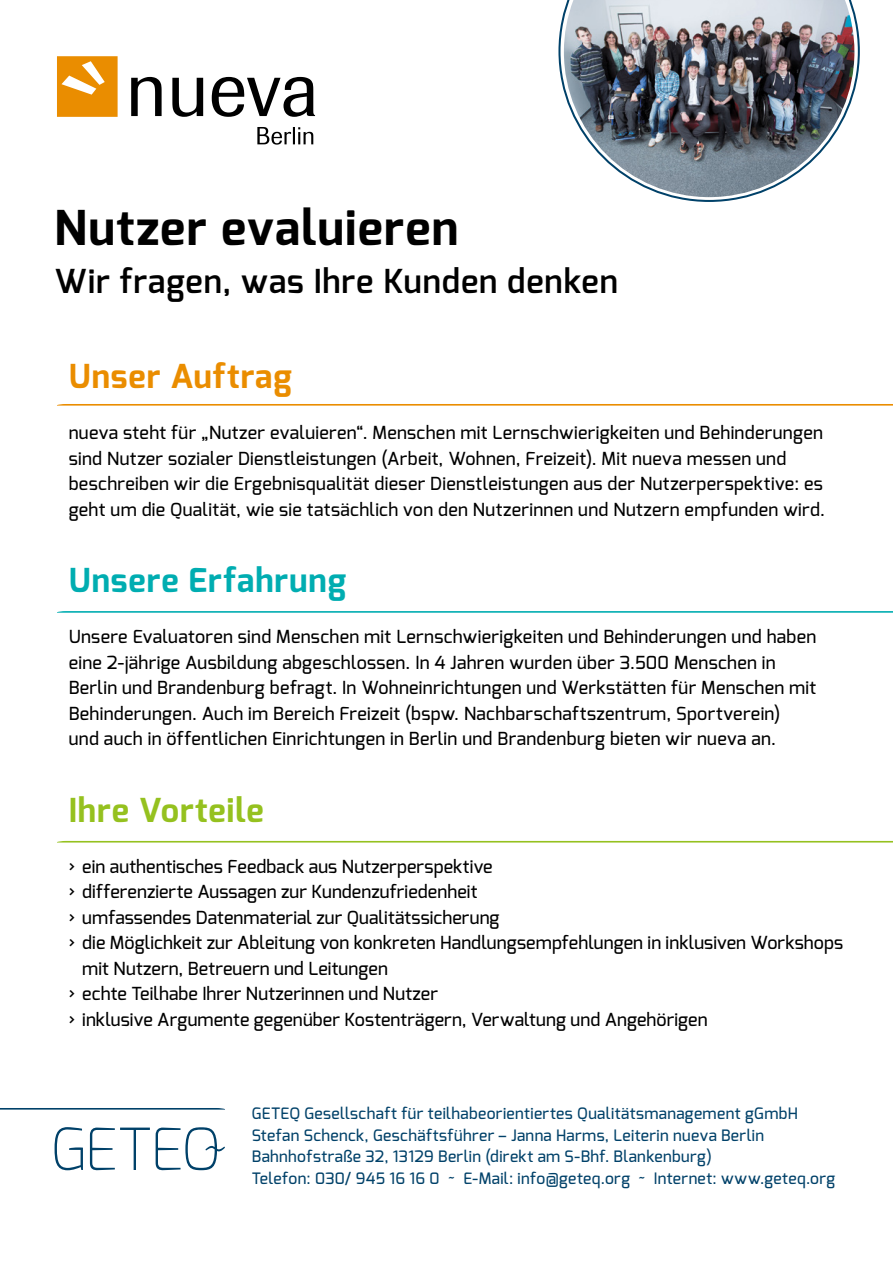
<style>
.page{position:relative;width:893px;height:1263px;background:#fff}
.page>*{position:absolute;margin:0;border:0;box-sizing:border-box;transform-origin:0 0}
.t1{font:700 48px "Exo";letter-spacing:.025em;color:#000}
.t2{font:600 33px "Exo";letter-spacing:.025em;color:#000}
.t3{font:700 33px "Exo";letter-spacing:.03em;color:#00adb1}
.t4{font:700 33px "Exo";letter-spacing:.03em;color:#ea8d00}
.t5{font:700 33px "Exo";letter-spacing:.025em;color:#95c11f}
.t6{font:500 18px/25.5px "Exo";letter-spacing:.015em;color:#000}
.t7{font:500 15.75px/21.8px "Exo";letter-spacing:.025em;color:#004169}
</style>
<div class="page">
<svg style="left:55px;top:1127px;width:170px;height:43px"></svg>
<svg style="left:57px;top:404px;width:836px;height:2px"></svg>
<svg style="left:57px;top:611px;width:836px;height:2px"></svg>
<svg style="left:57px;top:841px;width:836px;height:1px"></svg>
<svg style="left:0;top:1108px;width:225px;height:1px"></svg>
<svg style="left:131px;top:77px;width:31px;height:39px"></svg>
<svg style="left:172px;top:78px;width:31px;height:39px"></svg>
<svg style="left:212px;top:77px;width:103px;height:40px"></svg>
<svg style="left:57px;top:56px;width:61px;height:61px"></svg>
<svg style="left:257px;top:127px;width:56px;height:18px"></svg>
<img style="left:558px;top:0;width:302px;height:202px">
<h1 class="t1" style="left:55px;top:197px;width:405px">Nutzer evaluieren</h1>
<h2 class="t2" style="left:55px;top:260px;width:565px">Wir fragen, was Ihre Kunden denken</h2>
<h2 class="t4" style="left:69px;top:355px;width:225px">Unser Auftrag</h2>
<p class="t6" style="left:69px;top:420px;width:758px">nueva steht für „Nutzer evaluieren“. Menschen mit Lernschwierigkeiten und Behinderungen sind Nutzer sozialer Dienstleistungen (Arbeit, Wohnen, Freizeit). Mit nueva messen und beschreiben wir die Ergebnisqualität dieser Dienstleistungen aus der Nutzerperspektive: es geht um die Qualität, wie sie tatsächlich von den Nutzerinnen und Nutzern empfunden wird.</p>
<h2 class="t3" style="left:69px;top:559px;width:279px">Unsere Erfahrung</h2>
<p class="t6" style="left:69px;top:624px;width:749px">Unsere Evaluatoren sind Menschen mit Lernschwierigkeiten und Behinderungen und haben eine 2-jährige Ausbildung abgeschlossen. In 4 Jahren wurden über 3.500 Menschen in Berlin und Brandenburg befragt. In Wohneinrichtungen und Werkstätten für Menschen mit Behinderungen. Auch im Bereich Freizeit (bspw. Nachbarschaftszentrum, Sportverein)<br>und auch in öffentlichen Einrichtungen in Berlin und Brandenburg bieten wir nueva an.</p>
<h2 class="t5" style="left:69px;top:789px;width:197px">Ihre Vorteile</h2>
<p class="t6" style="left:69px;top:853px;width:425px">› ein authentisches Feedback aus Nutzerperspektive</p>
<p class="t6" style="left:69px;top:879px;width:410px">› differenzierte Aussagen zur Kundenzufriedenheit</p>
<p class="t6" style="left:69px;top:904px;width:432px">› umfassendes Datenmaterial zur Qualitätssicherung</p>
<p class="t6" style="left:69px;top:930px;width:776px">› die Möglichkeit zur Ableitung von konkreten Handlungsempfehlungen in inklusiven Workshops</p>
<p class="t6" style="left:82px;top:955px;width:307px">mit Nutzern, Betreuern und Leitungen</p>
<p class="t6" style="left:69px;top:981px;width:371px">› echte Teilhabe Ihrer Nutzerinnen und Nutzer</p>
<p class="t6" style="left:69px;top:1006px;width:640px">› inklusive Argumente gegenüber Kostenträgern, Verwaltung und Angehörigen</p>
<p class="t7" style="left:252px;top:1102px;width:585px">GETEQ Gesellschaft für teilhabeorientiertes Qualitätsmanagement gGmbH Stefan Schenck, Geschäftsführer – Janna Harms, Leiterin nueva Berlin Bahnhofstraße 32, 13129 Berlin (direkt am S-Bhf. Blankenburg)<br>Telefon: 030/ 945 16 16 0 ~ E-Mail: info@geteq.org ~ Internet: www.geteq.org</p>
</div>
